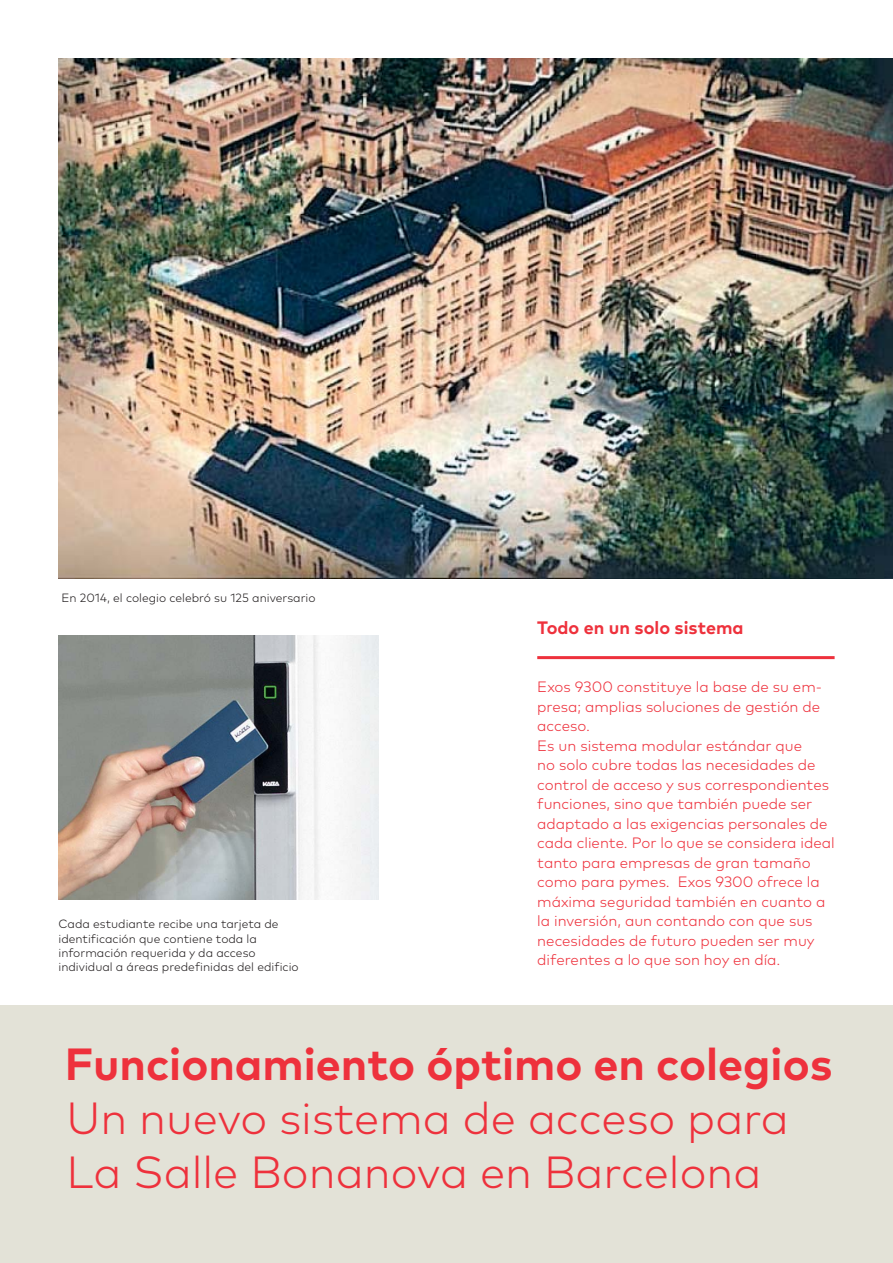
<style>
.page{position:relative;width:893px;height:1263px;background:#fff}
.page>*{position:absolute;margin:0;border:0;box-sizing:border-box;transform-origin:0 0}
.t1{font:300 45px/54px "Mark Pro";color:#ee313c}
.t2{font:700 45px "Mark Pro";color:#ee313c}
.t3{font:700 18px "Mark Pro";color:#ee313c}
.t4{font:300 15px/19.5px "Mark Pro";color:#ee313c}
.t5{font:300 12px/14.2px "Mark Pro";color:#231f20}
</style>
<div class="page">
<div style="left:0;top:1005px;width:893px;height:258px;background:#e3e2d7"></div>
<img style="left:58px;top:58px;width:835px;height:520px">
<hr style="left:537px;top:656px;width:297px;height:3px;background:#ee313c">
<img style="left:58px;top:636px;width:320px;height:263px">
<p class="t5" style="left:61px;top:591px;width:256px">En 2014, el colegio celebró su 125 aniversario</p>
<p class="t5" style="left:58px;top:918px;width:242px">Cada estudiante recibe una tarjeta de identificación que contiene toda la información requerida y da acceso individual a áreas predefinidas del edificio</p>
<p class="t3" style="left:537px;top:620px;width:208px">Todo en un solo sistema</p>
<p class="t4" style="left:537px;top:678px;width:299px">Exos 9300 constituye la base de su em&shy;presa; amplias soluciones de gestión de acceso.<br>Es un sistema modular estándar que<br>no solo cubre todas las necesidades de control de acceso y sus correspondientes funciones, sino que también puede ser adaptado a las exigencias personales de cada cliente. Por lo que se considera ideal tanto para empresas de gran tamaño como para pymes. Exos 9300 ofrece la máxima seguridad también en cuanto a la inversión, aun contando con que sus necesidades de futuro pueden ser muy diferentes a lo que son hoy en día.</p>
<h1 class="t2" style="left:65px;top:1045px;width:769px">Funcionamiento óptimo en colegios</h1>
<h1 class="t1" style="left:66px;top:1094px;width:724px">Un nuevo sistema de acceso para<br>La Salle Bonanova en Barcelona</h1>
</div>
